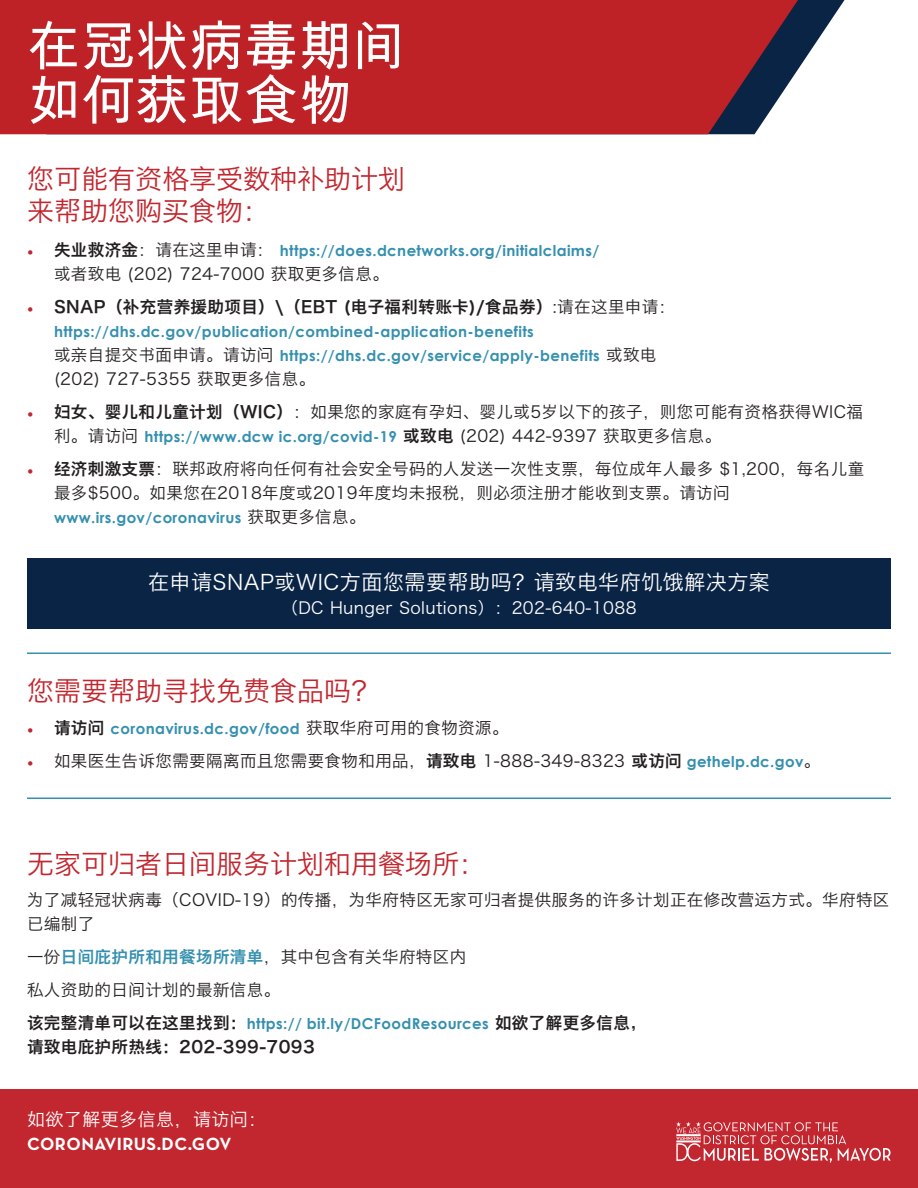
<style>
.page{position:relative;width:918px;height:1188px;background:#fff}
.page>*{position:absolute;margin:0;border:0;box-sizing:border-box;transform-origin:0 0}
.t1{font:54px "Arial Unicode MS";letter-spacing:.005em;color:#fff}
.t2{font:27px "Hiragino Sans GB W3";color:#c2262e}
.t3{font:21px "Hiragino Sans GB W3";letter-spacing:.025em;color:#fff}
.t4{font:700 18px/24px "Neutra Text";letter-spacing:.025em;color:#fff}
.t5{font:16.5px/24px "Hiragino Sans GB W3";letter-spacing:.025em;color:#231f20}
.t6{font:16.5px "Hiragino Sans GB W6";letter-spacing:.025em;color:#231f20}
.t7{font:16.5px "Hiragino Sans GB W3";letter-spacing:.025em;color:#fff}
.t8{font:700 15px/24px "Century Gothic";letter-spacing:.025em;color:#3590af}
.s1{font-family:"Minion Pro";font-weight:400;font-size:16.5px;color:#c2262e}
.s2{font-family:"Hiragino Sans GB W6";font-weight:400;font-size:16.5px;color:#231f20}
.s3{font-family:"Hiragino Sans GB W3";font-weight:400;font-size:16.5px;color:#231f20}
.s4{font-family:"Minion Pro";color:#c2262e}
.s5{font-family:"Hiragino Sans GB W3"}
.s6{font-family:"Hiragino Sans GB W6"}
.s7{font-family:"Century Gothic";font-weight:700;font-size:15px;color:#3590af}
.s8{font-family:"Hiragino Sans GB W6";color:#3590af}
.s9{font-family:"Hiragino Sans GB W3";font-weight:400}
</style>
<div class="page">
<div style="left:0;top:1089px;width:918px;height:99px;background:#c2262e"></div>
<svg style="left:798px;top:0;width:47px;height:70px"></svg>
<div style="left:0;top:0;width:798px;height:134px;background:#be2126"></div>
<svg style="left:676px;top:1122px;width:215px;height:41px"></svg>
<div style="left:27px;top:559px;width:864px;height:70px;background:#0a2445"></div>
<hr style="left:27px;top:652px;width:864px;height:2px;background:#3590af">
<hr style="left:27px;top:798px;width:864px;height:1px;background:#3590af">
<p class="t1" style="left:27px;top:8px;width:381px">在冠状病毒期间</p>
<p class="t1" style="left:27px;top:62px;width:327px">如何获取食物</p>
<p class="t2" style="left:27px;top:162px;width:379px">您可能有资格享受数种补助计划</p>
<p class="t2" style="left:27px;top:195px;width:244px">来帮助您购买食物：</p>
<p class="t8" style="left:27px;top:238px;width:574px"><span class="s1">•</span> <span class="s2">失业救济金</span><span class="s3">：请在这里申请：</span> https://does.dcnetworks.org/initialclaims/</p>
<p class="t5" style="left:54px;top:262px;width:336px">或者致电 (202) 724-7000 获取更多信息。</p>
<p class="t6" style="left:27px;top:296px;width:650px"><span class="s4">•</span> SNAP（补充营养援助项目）\（EBT (电子福利转账卡)/食品券）<span class="s5">:请在这里申请：</span></p>
<p class="t8" style="left:54px;top:319px;width:604px">https://dhs.dc.gov/publication/combined-application-benefits<br><span class="s3">或亲自提交书面申请。请访问</span> https://dhs.dc.gov/service/apply-benefits <span class="s3">或致电</span></p>
<p class="t5" style="left:54px;top:367px;width:263px">(202) 727-5355 获取更多信息。</p>
<p class="t5" style="left:27px;top:400px;width:838px"><span class="s4">•</span> <span class="s6">妇女、婴儿和儿童计划（WIC）</span>：如果您的家庭有孕妇、婴儿或5岁以下的孩子，则您可能有资格获得WIC福</p>
<p class="t8" style="left:54px;top:424px;width:669px"><span class="s3">利。请访问</span> https://www.dcw ic.org/covid-19 <span class="s2">或致电</span> <span class="s3">(202) 442-9397 获取更多信息。</span></p>
<p class="t5" style="left:54px;top:457px;width:812px;text-indent:-27px"><span class="s4">•</span> <span class="s6">经济刺激支票</span>：联邦政府将向任何有社会安全号码的人发送一次性支票，每位成年人最多 $1,200，每名儿童最多$500。如果您在2018年度或2019年度均未报税，则必须注册才能收到支票。请访问</p>
<p class="t8" style="left:54px;top:505px;width:313px">www.irs.gov/coronavirus <span class="s3">获取更多信息。</span></p>
<p class="t3" style="left:148px;top:569px;width:623px">在申请SNAP或WIC方面您需要帮助吗？请致电华府饥饿解决方案</p>
<p class="t7" style="left:281px;top:598px;width:357px">（DC Hunger Solutions）：202-640-1088</p>
<p class="t2" style="left:27px;top:674px;width:352px">您需要帮助寻找免费食品吗？</p>
<p class="t8" style="left:27px;top:715px;width:483px"><span class="s1">•</span> <span class="s2">请访问</span> coronavirus.dc.gov/food <span class="s3">获取华府可用的食物资源。</span></p>
<p class="t5" style="left:27px;top:748px;width:795px"><span class="s4">•</span> 如果医生告诉您需要隔离而且您需要食物和用品，<span class="s6">请致电</span> 1-888-349-8323 <span class="s6">或访问</span> <span class="s7">gethelp.dc.gov</span>。</p>
<p class="t2" style="left:27px;top:847px;width:460px">无家可归者日间服务计划和用餐场所：</p>
<p class="t5" style="left:27px;top:888px;width:864px">为了减轻冠状病毒（COVID-19）的传播，为华府特区无家可归者提供服务的许多计划正在修改营运方式。华府特区已编制了</p>
<p class="t5" style="left:27px;top:945px;width:441px">一份<span class="s8">日间庇护所和用餐场所清单</span>，其中包含有关华府特区内</p>
<p class="t5" style="left:27px;top:978px;width:255px">私人资助的日间计划的最新信息。</p>
<p class="t8" style="left:27px;top:1011px;width:621px"><span class="s2">该完整清单可以在这里找到：</span>https:// bit.ly/DCFoodResources <span class="s2">如欲了解更多信息，</span></p>
<p class="t6" style="left:27px;top:1036px;width:289px">请致电庇护所热线：202-399-7093</p>
<p class="t4" style="left:27px;top:1108px;width:241px"><span class="s9">如欲了解更多信息，请访问：<br></span>CORONAVIRUS.DC.GOV</p>
</div>
